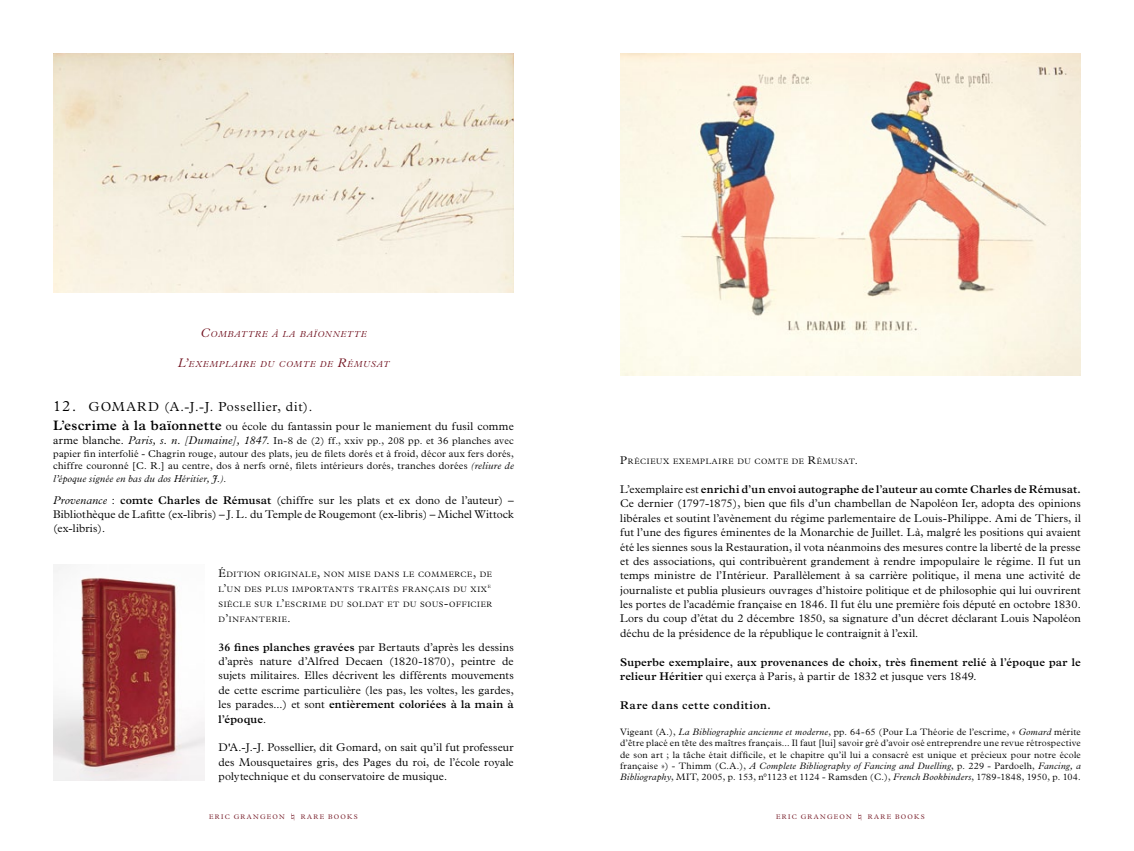
<style>
.page{position:relative;width:1134px;height:851px;background:#fff}
.page>*{position:absolute;margin:0;border:0;box-sizing:border-box;transform-origin:0 0}
.t1{font:300 13.12px "Plantin";letter-spacing:.065em;color:#000}
.t2{font:300 11.25px/14.4px "Plantin";letter-spacing:.01em;color:#000;text-align:justify}
.t3{font:600 11.25px/14.4px "Plantin";letter-spacing:.015em;color:#000}
.t4{font:600 11.25px "Plantin";letter-spacing:.045em;color:#000}
.t5{font:300 10px/12.5px "Plantin";letter-spacing:.02em;color:#000;text-align:justify}
.t6{font:300 9.38px/11.2px "Plantin";letter-spacing:.02em;color:#000;text-align:justify}
.t7{font:italic 300 8.75px "Plantin";letter-spacing:.095em;color:#711320}
.t8{font:300 7.88px/15px "Plantin";letter-spacing:.08em;color:#000}
.t9{font:300 6.75px "Plantin";letter-spacing:.2em;color:#711320}
.t10{font:300 4.62px "Plantin";color:#000}
.s1{font-size:12.5px}
.s2{font-size:15px}
.s3{font-weight:600;font-size:13.75px}
.s4{font-size:11.25px}
.s5{font-style:italic;font-size:11.25px}
.s6{font-style:italic}
.s7{font-weight:600}
.s8{font-weight:300}
</style>
<div class="page">
<img style="left:53px;top:564px;width:151px;height:216px">
<img style="left:620px;top:53px;width:461px;height:322px">
<img style="left:53px;top:53px;width:461px;height:239px">
<svg style="left:858px;top:813px;width:3px;height:7px"></svg>
<svg style="left:291px;top:813px;width:3px;height:7px"></svg>
<p class="t7" style="left:201px;top:329px;width:167px"><span class="s1">C</span>OMBATTRE À LA BAÏONNETTE</p>
<p class="t7" style="left:178px;top:359px;width:213px"><span class="s1">L’</span>EXEMPLAIRE DU COMTE DE <span class="s1">R</span>ÉMUSAT</p>
<p class="t1" style="left:53px;top:398px;width:261px"><span class="s2">12.</span> GOMARD (A.-J.-J. Possellier, dit).</p>
<p class="t2" style="left:53px;top:419px;width:462px"><span class="s3">L’escrime à la baïonnette</span> ou école du fantassin pour le maniement du fusil comme</p>
<p class="t5" style="left:53px;top:434px;width:462px"><span class="s4">arme blanche.</span> <span class="s5">Paris, s. n. [Dumaine], 1847</span><span class="s4">.</span> In-8 de (2) ff., xxiv pp., 208 pp. et 36 planches avec papier fin interfolié - Chagrin rouge, autour des plats, jeu de filets dorés et à froid, décor aux fers dorés, chiffre couronné [C. R.] au centre, dos à nerfs orné, filets intérieurs dorés, tranches dorées <span class="s6">(reliure de l’époque signée en bas du dos Héritier, J.)</span>.</p>
<p class="t2" style="left:53px;top:492px;width:462px"><span class="s6">Provenance</span> : <span class="s7">comte Charles de Rémusat</span> (chiffre sur les plats et ex dono de l’auteur) – Bibliothèque de Lafitte (ex-libris) – J. L. du Temple de Rougemont (ex-libris) – Michel Wittock (ex-libris).</p>
<p class="t8" style="left:219px;top:566px;width:275px"><span class="s4">É</span>DITION ORIGINALE<span class="s4">,</span> NON MISE DANS LE COMMERCE<span class="s4">,</span> DE<br>L<span class="s4">’</span>UN DES PLUS IMPORTANTS TRAITÉS FRANÇAIS DU XIX</p>
<p class="t10" style="left:488px;top:584px;width:5px">E</p>
<p class="t8" style="left:219px;top:596px;width:275px">SIÈCLE SUR L<span class="s4">’</span>ESCRIME DU SOLDAT ET DU SOUS<span class="s4">-</span>OFFICIER<br>D<span class="s4">’</span>INFANTERIE<span class="s4">.</span></p>
<p class="t2" style="left:219px;top:639px;width:297px"><span class="s7">36 fines planches gravées</span> par Bertauts d’après les dessins d’après nature d’Alfred Decaen (1820-1870), peintre de sujets militaires. Elles décrivent les différents mouvements de cette escrime particulière (les pas, les voltes, les gardes, les parades...) et sont <span class="s7">entièrement coloriées à la main à l’époque</span>.</p>
<p class="t2" style="left:219px;top:740px;width:297px">D'A.-J.-J. Possellier, dit Gomard, on sait qu’il fut professeur des Mousquetaires gris, des Pages du roi, de l’école royale polytechnique et du conservatoire de musique.</p>
<p class="t8" style="left:620px;top:454px;width:239px"><span class="s4">P</span>RÉCIEUX EXEMPLAIRE DU COMTE DE <span class="s4">R</span>ÉMUSAT<span class="s4">.</span></p>
<p class="t2" style="left:620px;top:482px;width:462px">L’exemplaire est <span class="s7">enrichi d’un envoi autographe de l’auteur au comte Charles de Rémusat.<br></span>Ce dernier (1797-1875), bien que fils d’un chambellan de Napoléon Ier, adopta des opinions libérales et soutint l’avènement du régime parlementaire de Louis-Philippe. Ami de Thiers, il fut l’une des figures éminentes de la Monarchie de Juillet. Là, malgré les positions qui avaient été les siennes sous la Restauration, il vota néanmoins des mesures contre la liberté de la presse et des associations, qui contribuèrent grandement à rendre impopulaire le régime. Il fut un temps ministre de l’Intérieur. Parallèlement à sa carrière politique, il mena une activité de journaliste et publia plusieurs ouvrages d’histoire politique et de philosophie qui lui ouvrirent les portes de l’académie française en 1846. Il fut élu une première fois député en octobre 1830.<br>Lors du coup d’état du 2 décembre 1850, sa signature d’un décret déclarant Louis Napoléon déchu de la présidence de la république le contraignit à l’exil.</p>
<p class="t3" style="left:620px;top:654px;width:462px">Superbe exemplaire, aux provenances de choix, très finement relié à l’époque par le relieur Héritier <span class="s8">qui exerça à Paris, à partir de 1832 et jusque vers 1849.</span></p>
<p class="t4" style="left:620px;top:699px;width:152px">Rare dans cette condition.</p>
<p class="t6" style="left:620px;top:726px;width:462px">Vigeant (A.), <span class="s6">La Bibliographie ancienne et moderne</span>, pp. 64-65 (Pour La Théorie de l’escrime, « <span class="s6">Gomard</span> mérite d’être placé en tête des maîtres français... Il faut [lui] savoir gré d’avoir osé entreprendre une revue rétrospective de son art ; la tâche était difficile, et le chapitre qu’il lui a consacré est unique et précieux pour notre école française ») - Thimm (C.A.), <span class="s6">A Complete Bibliography of Fancing and Duelling</span>, p. 229 - Pardoelh, <span class="s6">Fancing, a Bibliography</span>, MIT, 2005, p. 153, n°1123 et 1124 - Ramsden (C.), <span class="s6">French Bookbinders</span>, 1789-1848, 1950, p. 104.</p>
<p class="t9" style="left:209px;top:813px;width:77px">ERIC GRANGEON</p>
<p class="t9" style="left:301px;top:813px;width:59px">RARE BOOKS</p>
<p class="t9" style="left:776px;top:813px;width:77px">ERIC GRANGEON</p>
<p class="t9" style="left:868px;top:813px;width:59px">RARE BOOKS</p>
</div>
